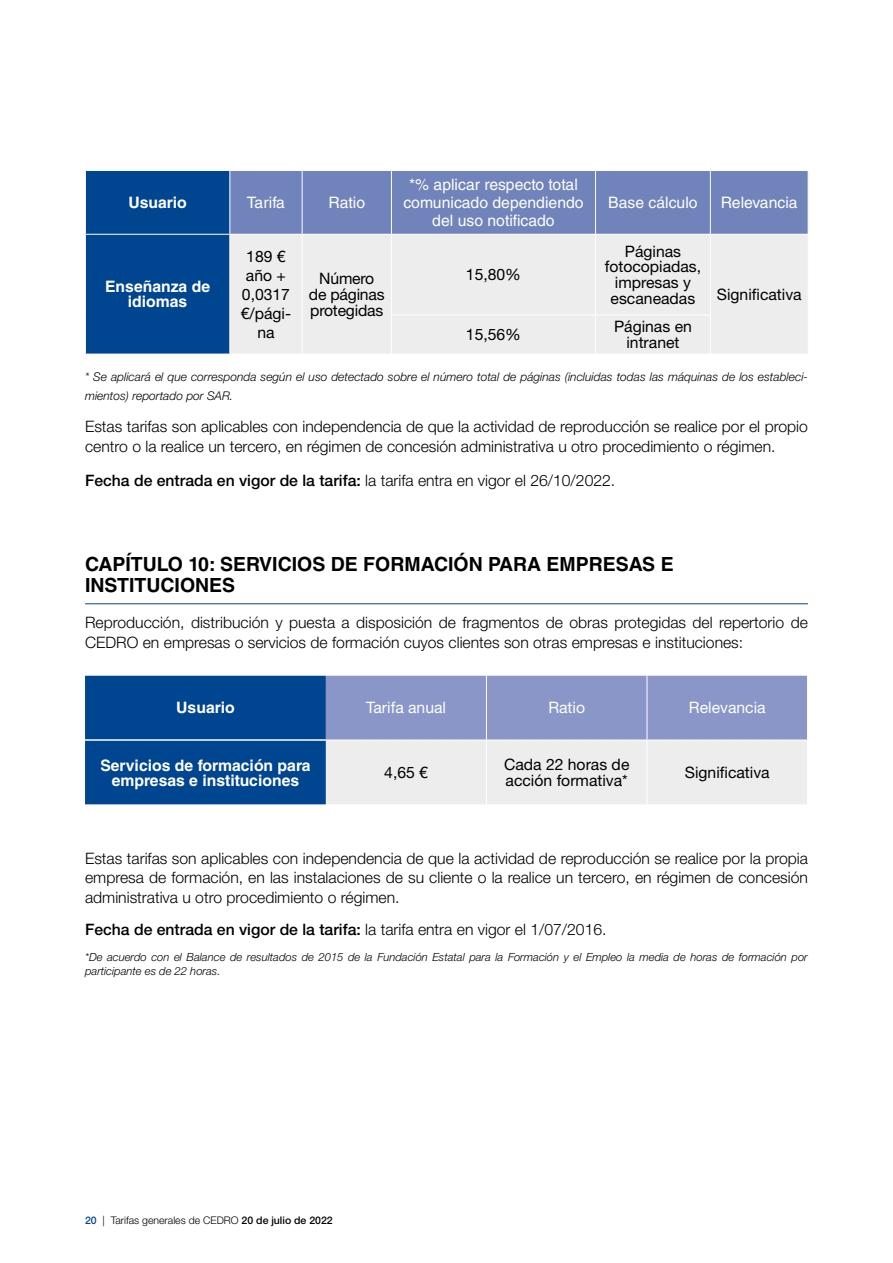
<style>
.page{position:relative;width:893px;height:1263px;background:#fff}
.page>*{position:absolute;margin:0;border:0;box-sizing:border-box;transform-origin:0 0}
.CAPÍTULO{font:700 19.5px/21px "Helvetica LT Std";color:#000}
.txt{font:300 15.75px/19.5px "Helvetica Neue LT Std";color:#000}
.cuadros_2{font:15.75px/15.8px "Helvetica Neue LT Std";color:#000;text-align:center}
.parrafo_sangria{font:15.75px/18px "Helvetica LT Std";color:#fff;text-align:center}
.parrafo_sangria-2{font:700 15.75px/15px "Helvetica LT Std";color:#fff;text-align:center}
.txt-2{font:500 15.75px "Helvetica Neue LT Std";color:#000}
.t1{font:15.75px "Helvetica Neue LT Std";color:#fff}
.txt-3{font:italic 300 12px/19.5px "Helvetica Neue LT Std";color:#000}
.notas{font:italic 300 11.25px/13.5px "Helvetica Neue LT Std";color:#000}
.t2{font:300 10.5px "Helvetica Neue LT Std";color:#000}
.s1{font-weight:500}
.s2{font-weight:300}
.s3{font-weight:500;color:#004590}
</style>
<div class="page">
<hr style="left:85px;top:603px;width:723px;height:1px;background:#004590">
<div style="left:85px;top:170px;width:145px;height:64px;background:#004590"></div>
<div style="left:230px;top:171px;width:578px;height:63px;background:#7183bb"></div>
<div style="left:85px;top:234px;width:145px;height:120px;background:#004590"></div>
<div style="left:230px;top:235px;width:578px;height:119px;background:#ededed"></div>
<hr style="left:85px;top:170px;width:145px;height:1px;background:#fff">
<hr style="left:229px;top:171px;width:1px;height:63px;background:#fff">
<hr style="left:302px;top:171px;width:1px;height:63px;background:#fff">
<hr style="left:391px;top:171px;width:1px;height:63px;background:#fff">
<hr style="left:595px;top:171px;width:1px;height:63px;background:#fff">
<hr style="left:710px;top:171px;width:1px;height:63px;background:#fff">
<hr style="left:85px;top:234px;width:145px;height:1px;background:#fff">
<hr style="left:229px;top:235px;width:1px;height:80px;background:#fff">
<hr style="left:302px;top:235px;width:1px;height:80px;background:#fff">
<hr style="left:391px;top:235px;width:1px;height:80px;background:#fff">
<hr style="left:595px;top:235px;width:1px;height:80px;background:#fff">
<hr style="left:710px;top:235px;width:1px;height:80px;background:#fff">
<hr style="left:229px;top:315px;width:1px;height:39px;background:#fff">
<hr style="left:302px;top:315px;width:1px;height:39px;background:#fff">
<hr style="left:391px;top:315px;width:205px;height:1px;background:#fff">
<hr style="left:391px;top:315px;width:1px;height:39px;background:#fff">
<hr style="left:596px;top:315px;width:115px;height:1px;background:#fff">
<hr style="left:595px;top:315px;width:1px;height:39px;background:#fff">
<hr style="left:710px;top:315px;width:1px;height:39px;background:#fff">
<hr style="left:85px;top:171px;width:1px;height:63px;background:#fff">
<hr style="left:85px;top:235px;width:1px;height:80px;background:#fff">
<hr style="left:85px;top:315px;width:1px;height:39px;background:#fff">
<svg style="left:85px;top:676px;width:722px;height:128px;background:#7d98c1"></svg>
<hr style="left:85px;top:739px;width:241px;height:2px;background:#fff">
<hr style="left:486px;top:675px;width:1px;height:65px;background:#fff">
<hr style="left:647px;top:675px;width:1px;height:65px;background:#fff">
<hr style="left:326px;top:740px;width:160px;height:1px;background:#fff">
<hr style="left:486px;top:740px;width:161px;height:1px;background:#fff">
<hr style="left:486px;top:740px;width:1px;height:64px;background:#fff">
<hr style="left:647px;top:740px;width:1px;height:64px;background:#fff">
<hr style="left:647px;top:740px;width:161px;height:1px;background:#fff">
<p class="parrafo_sangria-2" style="left:128px;top:195px;width:60px">Usuario</p>
<p class="parrafo_sangria" style="left:247px;top:193px;width:40px">Tarifa</p>
<p class="parrafo_sangria" style="left:328px;top:193px;width:38px">Ratio</p>
<p class="parrafo_sangria" style="left:403px;top:175px;width:182px">*% aplicar respecto total comunicado dependiendo del uso notificado</p>
<p class="parrafo_sangria" style="left:608px;top:193px;width:91px">Base cálculo</p>
<p class="parrafo_sangria" style="left:721px;top:193px;width:78px">Relevancia</p>
<p class="cuadros_2" style="left:605px;top:243px;width:98px">Páginas fotocopiadas, impresas y escaneadas</p>
<p class="cuadros_2" style="left:241px;top:247px;width:52px;line-height:18.9px">189 € año +<br>0,0317 €/pági&shy;na</p>
<p class="cuadros_2" style="left:309px;top:270px;width:77px">Número de páginas protegidas</p>
<p class="cuadros_2" style="left:466px;top:267px;width:57px">15,80%</p>
<p class="parrafo_sangria-2" style="left:105px;top:279px;width:107px">Enseñanza de idiomas</p>
<p class="cuadros_2" style="left:717px;top:286px;width:86px">Significativa</p>
<p class="cuadros_2" style="left:466px;top:326px;width:57px">15,56%</p>
<p class="cuadros_2" style="left:614px;top:319px;width:79px">Páginas en intranet</p>
<p class="txt-3" style="left:85px;top:366px;width:724px">* Se aplicará el que corresponda según el uso detectado sobre el número total de páginas (incluidas todas las máquinas de los estableci&shy;mientos) reportado por SAR.</p>
<p class="txt" style="left:85px;top:417px;width:724px">Estas tarifas son aplicables con independencia de que la actividad de reproducción se realice por el propio centro o la realice un tercero, en régimen de concesión administrativa u otro procedimiento o régimen.</p>
<p class="txt" style="left:85px;top:470px;width:532px"><span class="s1">Fecha de entrada en vigor de la tarifa:</span> la tarifa entra en vigor el 26/10/2022.</p>
<p class="CAPÍTULO" style="left:85px;top:553px;width:590px">CAPÍTULO 10: SERVICIOS DE FORMACIÓN PARA EMPRESAS E<br>INSTITUCIONES</p>
<p class="txt" style="left:85px;top:612px;width:724px">Reproducción, distribución y puesta a disposición de fragmentos de obras protegidas del repertorio de<br>CEDRO en empresas o servicios de formación cuyos clientes son otras empresas e instituciones:</p>
<p class="parrafo_sangria-2" style="left:176px;top:700px;width:60px">Usuario</p>
<p class="t1" style="left:366px;top:698px;width:81px">Tarifa anual</p>
<p class="t1" style="left:548px;top:698px;width:38px">Ratio</p>
<p class="t1" style="left:689px;top:698px;width:78px">Relevancia</p>
<p class="parrafo_sangria-2" style="left:100px;top:757px;width:212px">Servicios de formación para empresas e instituciones</p>
<p class="cuadros_2" style="left:384px;top:764px;width:45px">4,65 €</p>
<p class="cuadros_2" style="left:504px;top:756px;width:127px;text-align:left">Cada 22 horas de acción formativa*</p>
<p class="cuadros_2" style="left:685px;top:764px;width:86px">Significativa</p>
<p class="txt" style="left:85px;top:848px;width:724px;text-align:justify">Estas tarifas son aplicables con independencia de que la actividad de reproducción se realice por la propia empresa de formación, en las instalaciones de su cliente o la realice un tercero, en régimen de concesión administrativa u otro procedimiento o régimen.</p>
<p class="txt-2" style="left:85px;top:920px;width:523px">Fecha de entrada en vigor de la tarifa: <span class="s2">la tarifa entra en vigor el 1/07/2016.</span></p>
<p class="notas" style="left:85px;top:950px;width:724px">*De acuerdo con el Balance de resultados de 2015 de la Fundación Estatal para la Formación y el Empleo la media de horas de formación por participante es de 22 horas.</p>
<p class="t2" style="left:85px;top:1213px;width:249px"><span class="s3">20</span> | Tarifas generales de CEDRO <span class="s1">20 de julio de 2022</span></p>
</div>
